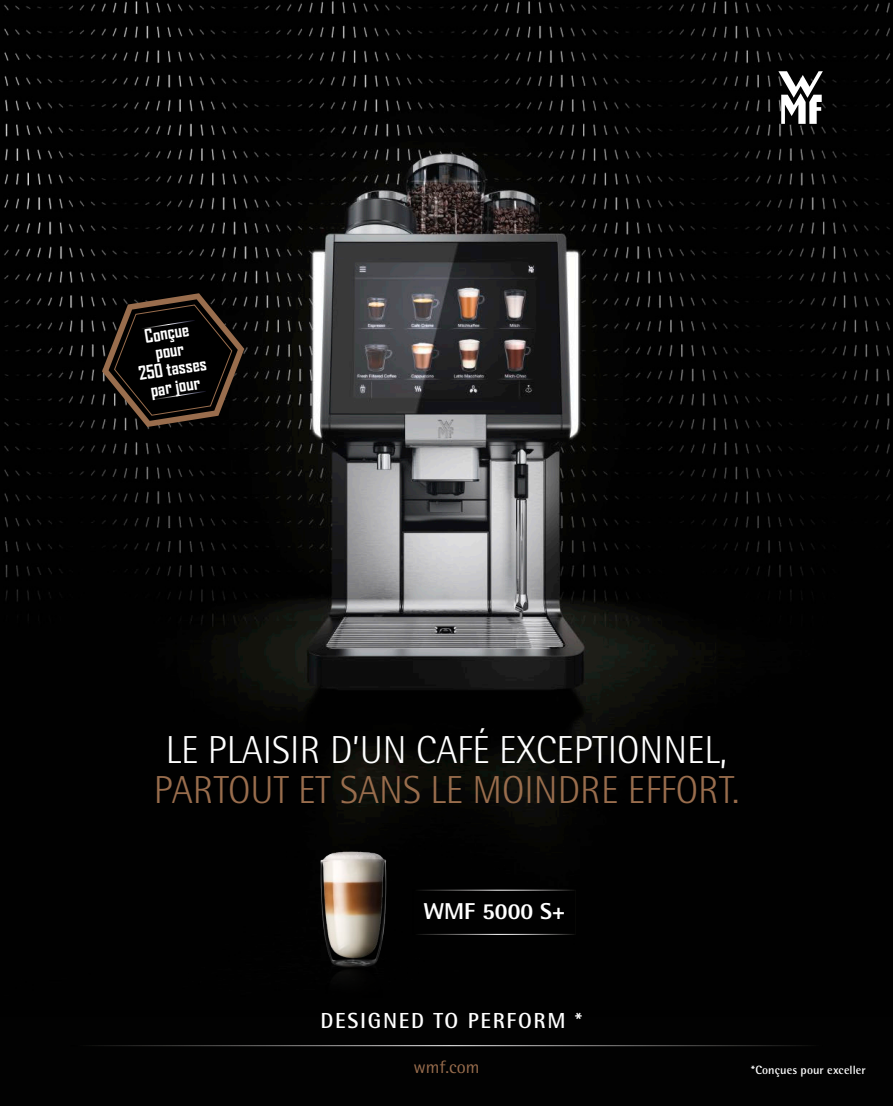
<style>
.page{position:relative;width:893px;height:1106px;background:#fff}
.page>*{position:absolute;margin:0;border:0;box-sizing:border-box;transform-origin:0 0}
.t1{font:300 39px/39.9px "WMF Rotis";color:#fff;text-align:center}
.t2{font:700 22.95px "WMF Rotis";color:#fff}
.t3{font:500 21.75px "WMF Rotis";letter-spacing:.08em;color:#fff}
.Paragrafo_base{font:700 18px/18px "Agency FB";color:#fff;text-align:center}
.t4{font:18px "WMF Rotis";color:#996d4d}
.t5{font:500 12px "WMF Rotis";letter-spacing:.01em;color:#fff}
.s1{color:#996d4d}
</style>
<div class="page">
<div style="left:0;top:1003px;width:893px;height:103px;background:#020202"></div>
<img style="left:0;top:0;width:893px;height:1003px">
<svg style="left:778px;top:71px;width:45px;height:53px"></svg>
<hr style="left:71px;top:1045px;width:751px;height:1px;background:#fff">
<img style="left:317px;top:828px;width:78px;height:175px">
<svg style="left:102px;top:293px;width:142px;height:134px;background:#18120d"></svg>
<p class="Paragrafo_base" style="left:132px;top:329px;width:70px;rotate:-9deg">Conçue pour<br>250 tasses par jour</p>
<p class="t1" style="left:154px;top:729px;width:587px">LE PLAISIR D’UN CAFÉ EXCEPTIONNEL,<br><span class="s1">PARTOUT ET SANS LE MOINDRE EFFORT.</span></p>
<p class="t2" style="left:423px;top:896px;width:144px">WMF 5000 S+</p>
<p class="t3" style="left:321px;top:1007px;width:263px">DESIGNED TO PERFORM *</p>
<p class="t4" style="left:413px;top:1056px;width:68px">wmf.com</p>
<p class="t5" style="left:751px;top:1062px;width:116px">*Conçues pour exceller</p>
</div>
